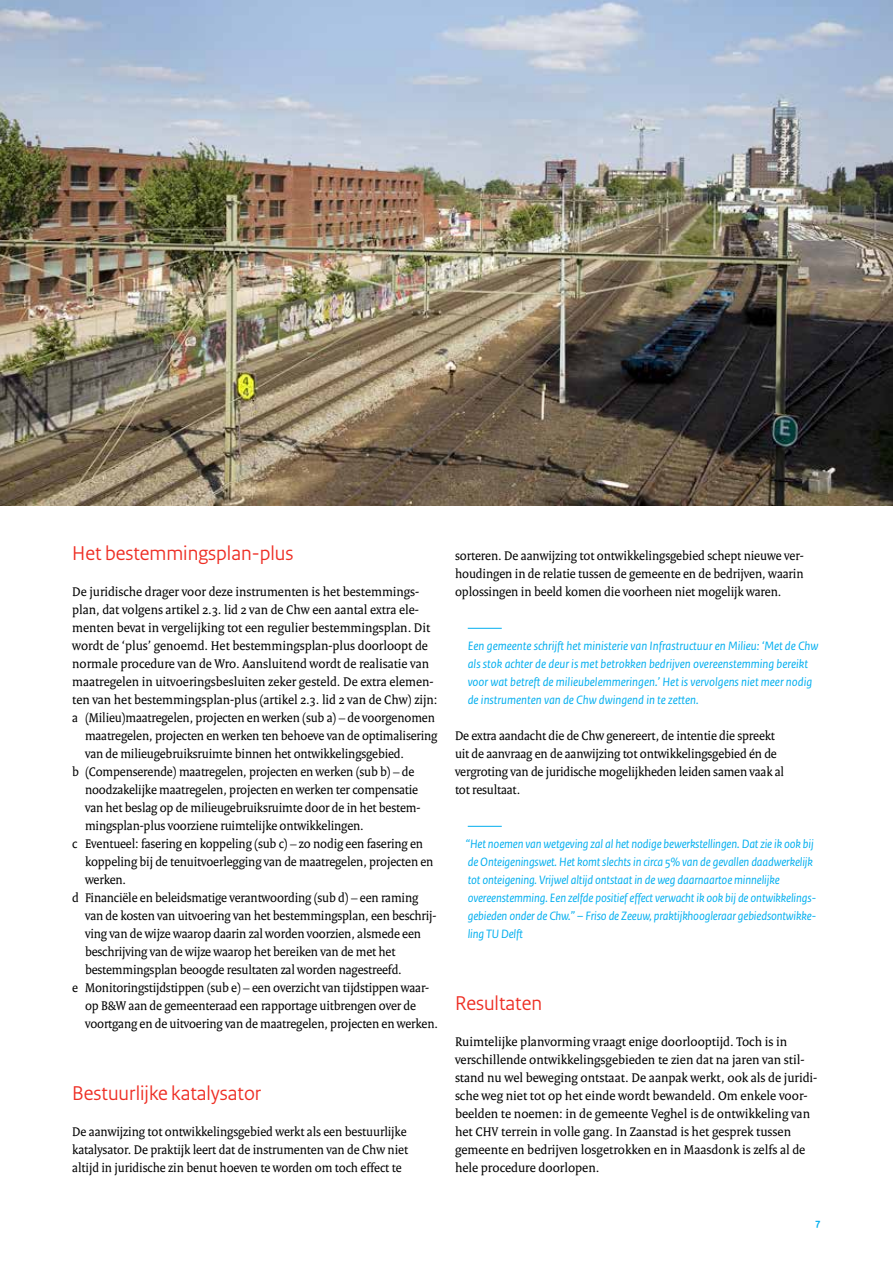
<style>
.page{position:relative;width:893px;height:1263px;background:#fff}
.page>*{position:absolute;margin:0;border:0;box-sizing:border-box;transform-origin:0 0}
.t1{font:21px "Rijksoverheid Sans Heading";color:#ee2e24}
.t2{font:13.5px/18px "Rijksoverheid Serif";letter-spacing:-.01em;color:#000;text-align:justify}
.t3{font:italic 12.75px/18px "Rijksoverheid Sans Text";letter-spacing:-.01em;color:#00aeef}
.t4{font:700 10.5px "Rijksoverheid Sans Text";color:#00aeef}
</style>
<div class="page">
<hr style="left:468px;top:628px;width:34px;height:1px;background:#00aeef">
<hr style="left:468px;top:826px;width:34px;height:1px;background:#00aeef">
<img style="left:0;top:0;width:893px;height:506px">
<h1 class="t1" style="left:72px;top:541px;width:223px">Het bestemmingsplan-plus</h1>
<p class="t2" style="left:72px;top:582px;width:348px">De juridische drager voor deze instrumenten is het bestemmings-</p>
<p class="t2" style="left:72px;top:600px;width:348px">plan, dat volgens artikel 2.3. lid 2 van de Chw een aantal extra ele-</p>
<p class="t2" style="left:72px;top:618px;width:359px">menten bevat in vergelijking tot een regulier bestemmingsplan. Dit</p>
<p class="t2" style="left:72px;top:636px;width:357px">wordt de ‘plus’ genoemd. Het bestemmingsplan-plus doorloopt de</p>
<p class="t2" style="left:72px;top:654px;width:358px">normale procedure van de Wro. Aansluitend wordt de realisatie van</p>
<p class="t2" style="left:72px;top:672px;width:363px">maatregelen in uitvoeringsbesluiten zeker gesteld. De extra elemen-</p>
<p class="t2" style="left:72px;top:690px;width:367px">ten van het bestemmingsplan-plus (artikel 2.3. lid 2 van de Chw) zijn:</p>
<p class="t2" style="left:72px;top:708px;width:364px">a (Milieu)maatregelen, projecten en werken (sub a) – de voorgenomen</p>
<p class="t2" style="left:85px;top:726px;width:354px">maatregelen, projecten en werken ten behoeve van de optimalisering</p>
<p class="t2" style="left:85px;top:744px;width:321px">van de milieugebruiksruimte binnen het ontwikkelingsgebied.</p>
<p class="t2" style="left:72px;top:762px;width:344px">b (Compenserende) maatregelen, projecten en werken (sub b) – de</p>
<p class="t2" style="left:85px;top:780px;width:335px">noodzakelijke maatregelen, projecten en werken ter compensatie</p>
<p class="t2" style="left:85px;top:798px;width:337px">van het beslag op de milieugebruiksruimte door de in het bestem-</p>
<p class="t2" style="left:85px;top:816px;width:280px">mingsplan-plus voorziene ruimtelijke ontwikkelingen.</p>
<p class="t2" style="left:72px;top:834px;width:352px">c Eventueel: fasering en koppeling (sub c) – zo nodig een fasering en</p>
<p class="t2" style="left:85px;top:852px;width:350px">koppeling bij de tenuitvoerlegging van de maatregelen, projecten en</p>
<p class="t2" style="left:85px;top:870px;width:43px">werken.</p>
<p class="t2" style="left:72px;top:888px;width:347px">d Financiële en beleidsmatige verantwoording (sub d) – een raming</p>
<p class="t2" style="left:85px;top:906px;width:353px">van de kosten van uitvoering van het bestemmingsplan, een beschrij-</p>
<p class="t2" style="left:85px;top:924px;width:337px">ving van de wijze waarop daarin zal worden voorzien, alsmede een</p>
<p class="t2" style="left:85px;top:942px;width:312px">beschrijving van de wijze waarop het bereiken van de met het</p>
<p class="t2" style="left:85px;top:960px;width:318px">bestemmingsplan beoogde resultaten zal worden nagestreefd.</p>
<p class="t2" style="left:72px;top:978px;width:358px">e Monitoringstijdstippen (sub e) – een overzicht van tijdstippen waar-</p>
<p class="t2" style="left:85px;top:996px;width:333px">op B&amp;W aan de gemeenteraad een rapportage uitbrengen over de</p>
<p class="t2" style="left:85px;top:1014px;width:354px">voortgang en de uitvoering van de maatregelen, projecten en werken.</p>
<h1 class="t1" style="left:72px;top:1081px;width:191px">Bestuurlijke katalysator</h1>
<p class="t2" style="left:72px;top:1122px;width:337px">De aanwijzing tot ontwikkelingsgebied werkt als een bestuurlijke katalysator. De praktijk leert dat de instrumenten van de Chw niet altijd in juridische zin benut hoeven te worden om toch effect te</p>
<p class="t2" style="left:455px;top:546px;width:350px">sorteren. De aanwijzing tot ontwikkelingsgebied schept nieuwe ver&shy;houdingen in de relatie tussen de gemeente en de bedrijven, waarin oplossingen in beeld komen die voorheen niet mogelijk waren.</p>
<p class="t3" style="left:468px;top:637px;width:352px">Een gemeente schrijft het ministerie van Infrastructuur en Milieu: ‘Met de Chw als stok achter de deur is met betrokken bedrijven overeenstemming bereikt voor wat betreft de milieubelemmeringen.’ Het is vervolgens niet meer nodig de instrumenten van de Chw dwingend in te zetten.</p>
<p class="t2" style="left:455px;top:726px;width:331px;text-align:left">De extra aandacht die de Chw genereert, de intentie die spreekt uit de aanvraag en de aanwijzing tot ontwikkelingsgebied én de vergroting van de juridische mogelijkheden leiden samen vaak al tot resultaat.</p>
<p class="t3" style="left:466px;top:835px;width:352px">“Het noemen van wetgeving zal al het nodige bewerkstellingen. Dat zie ik ook bij de Onteigeningswet. Het komt slechts in circa 5% van de gevallen daadwerkelijk tot onteigening. Vrijwel altijd ontstaat in de weg daarnaartoe minnelijke overeenstemming. Een zelfde positief effect verwacht ik ook bij de ontwikkelings&shy;gebieden onder de Chw.” – Friso de Zeeuw, praktijkhoogleraar gebiedsontwikke&shy;ling TU Delft</p>
<h1 class="t1" style="left:455px;top:991px;width:89px">Resultaten</h1>
<p class="t2" style="left:455px;top:1032px;width:364px;text-align:left">Ruimtelijke planvorming vraagt enige doorlooptijd. Toch is in verschillende ontwikkelingsgebieden te zien dat na jaren van stil&shy;stand nu wel beweging ontstaat. De aanpak werkt, ook als de juridi&shy;sche weg niet tot op het einde wordt bewandeld. Om enkele voor&shy;beelden te noemen: in de gemeente Veghel is de ontwikkeling van het CHV terrein in volle gang. In Zaanstad is het gesprek tussen gemeente en bedrijven losgetrokken en in Maasdonk is zelfs al de hele procedure doorlopen.</p>
<p class="t4" style="left:815px;top:1216px;width:6px">7</p>
</div>
